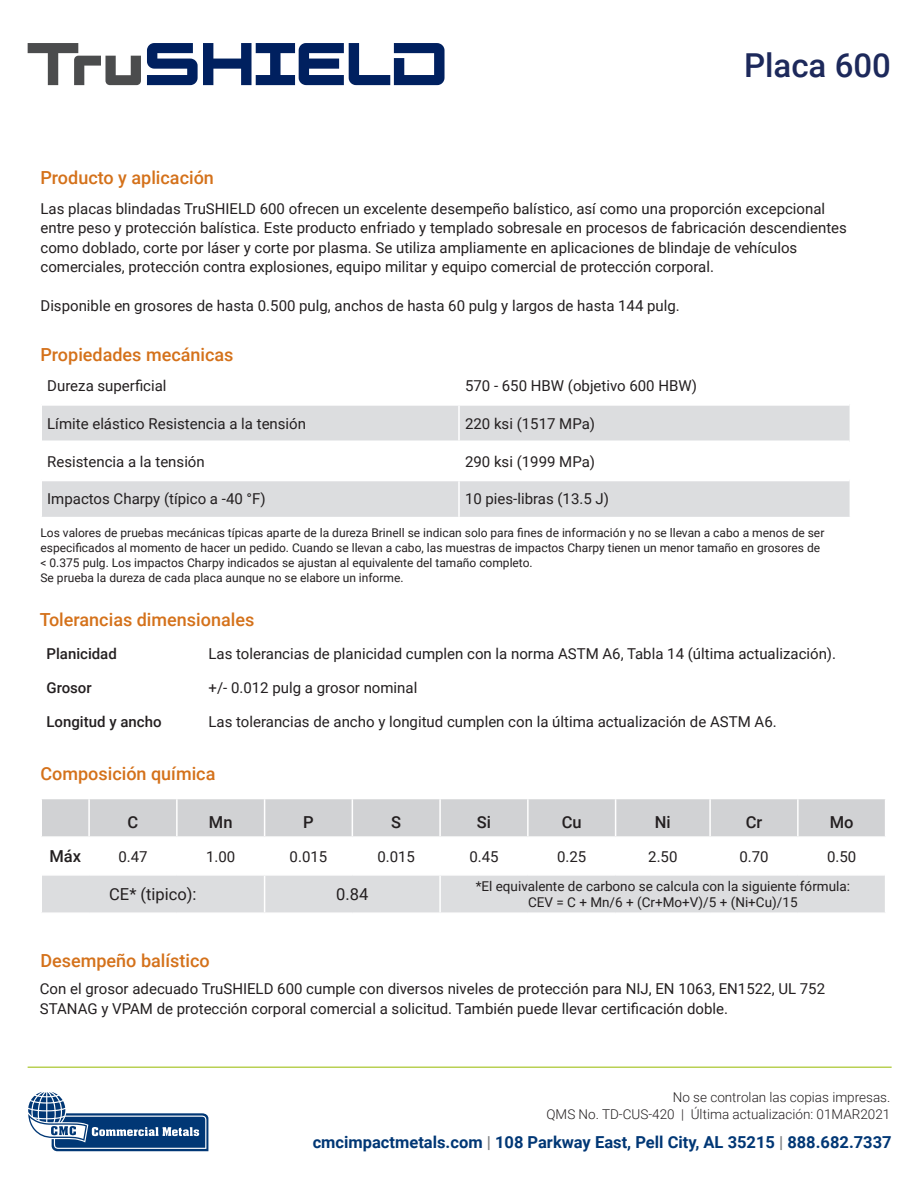
<style>
.page{position:relative;width:918px;height:1188px;background:#fff}
.page>*{position:absolute;margin:0;border:0;box-sizing:border-box;transform-origin:0 0}
.t1{font:500 33px "Roboto";color:#1d295b}
.t2{font:500 18px "Roboto";color:#d4711a}
.t3{font:700 16.5px "Roboto";color:#013775}
.t4{font:500 16.5px "Roboto";color:#231f20}
.t5{font:16.5px "Roboto";color:#231f20}
.t6{font:15px/19.5px "Roboto";color:#231f20}
.t7{font:500 15px "Roboto";color:#231f20}
.t8{font:13.5px/16.2px "Roboto";color:#231f20;text-align:center}
.t9{font:300 13.5px/16.8px "Roboto";color:#231f20;text-align:right}
.t10{font:12px/15px "Roboto";color:#231f20}
.s1{color:#808285}
</style>
<div class="page">
<svg style="left:28px;top:1091px;width:180px;height:60px"></svg>
<hr style="left:28px;top:1066px;width:864px;height:2px;background:#b9d053">
<svg style="left:28px;top:43px;width:113px;height:42px"></svg>
<svg style="left:147px;top:43px;width:298px;height:42px"></svg>
<svg style="left:42px;top:406px;width:808px;height:111px;fill:#dcdddf"></svg>
<hr style="left:458px;top:406px;width:2px;height:34px;background:#fff">
<hr style="left:458px;top:443px;width:2px;height:35px;background:#fff">
<hr style="left:458px;top:481px;width:2px;height:36px;background:#fff">
<hr style="left:42px;top:440px;width:417px;height:3px;background:#fff">
<hr style="left:459px;top:440px;width:391px;height:3px;background:#fff">
<hr style="left:42px;top:478px;width:417px;height:3px;background:#fff">
<hr style="left:459px;top:478px;width:391px;height:3px;background:#fff">
<div style="left:42px;top:799px;width:843px;height:37px;background:#d1d2d4"></div>
<div style="left:42px;top:876px;width:843px;height:36px;background:#dcdddf"></div>
<hr style="left:88px;top:799px;width:2px;height:37px;background:#fff">
<hr style="left:176px;top:799px;width:2px;height:37px;background:#fff">
<hr style="left:264px;top:799px;width:1px;height:37px;background:#fff">
<hr style="left:352px;top:799px;width:1px;height:37px;background:#fff">
<hr style="left:439px;top:799px;width:2px;height:37px;background:#fff">
<hr style="left:527px;top:799px;width:2px;height:37px;background:#fff">
<hr style="left:615px;top:799px;width:1px;height:37px;background:#fff">
<hr style="left:709px;top:799px;width:2px;height:37px;background:#fff">
<hr style="left:797px;top:799px;width:2px;height:37px;background:#fff">
<hr style="left:264px;top:876px;width:1px;height:36px;background:#fff">
<hr style="left:439px;top:876px;width:2px;height:36px;background:#fff">
<p class="t2" style="left:40px;top:165px;width:175px">Producto y aplicación</p>
<h1 class="t1" style="left:744px;top:42px;width:148px">Placa 600</h1>
<p class="t6" style="left:40px;top:198px;width:808px">Las placas blindadas TruSHIELD 600 ofrecen un excelente desempeño balístico, así como una proporción excepcional entre peso y protección balística. Este producto enfriado y templado sobresale en procesos de fabricación descendientes como doblado, corte por láser y corte por plasma. Se utiliza ampliamente en aplicaciones de blindaje de vehículos comerciales, protección contra explosiones, equipo militar y equipo comercial de protección corporal.</p>
<p class="t6" style="left:40px;top:295px;width:641px">Disponible en grosores de hasta 0.500 pulg, anchos de hasta 60 pulg y largos de hasta 144 pulg.</p>
<p class="t2" style="left:40px;top:342px;width:195px">Propiedades mecánicas</p>
<p class="t6" style="left:47px;top:375px;width:121px">Dureza superficial</p>
<p class="t6" style="left:465px;top:375px;width:234px">570 - 650 HBW (objetivo 600 HBW)</p>
<p class="t6" style="left:47px;top:413px;width:260px">Límite elástico Resistencia a la tensión</p>
<p class="t6" style="left:465px;top:413px;width:132px">220 ksi (1517 MPa)</p>
<p class="t6" style="left:47px;top:451px;width:159px">Resistencia a la tensión</p>
<p class="t6" style="left:465px;top:451px;width:132px">290 ksi (1999 MPa)</p>
<p class="t6" style="left:47px;top:489px;width:220px">Impactos Charpy (típico a -40 °F)</p>
<p class="t6" style="left:465px;top:489px;width:146px">10 pies-libras (13.5 J)</p>
<p class="t10" style="left:40px;top:525px;width:785px">Los valores de pruebas mecánicas típicas aparte de la dureza Brinell se indican solo para fines de información y no se llevan a cabo a menos de ser especificados al momento de hacer un pedido. Cuando se llevan a cabo, las muestras de impactos Charpy tienen un menor tamaño en grosores de &lt; 0.375 pulg. Los impactos Charpy indicados se ajustan al equivalente del tamaño completo.</p>
<p class="t10" style="left:40px;top:570px;width:365px">Se prueba la dureza de cada placa aunque no se elabore un informe.</p>
<p class="t2" style="left:40px;top:607px;width:216px">Tolerancias dimensionales</p>
<p class="t7" style="left:46px;top:643px;width:72px">Planicidad</p>
<p class="t6" style="left:208px;top:643px;width:629px">Las tolerancias de planicidad cumplen con la norma ASTM A6, Tabla 14 (última actualización).</p>
<p class="t7" style="left:46px;top:677px;width:47px">Grosor</p>
<p class="t6" style="left:208px;top:678px;width:210px">+/- 0.012 pulg a grosor nominal</p>
<p class="t7" style="left:46px;top:711px;width:117px">Longitud y ancho</p>
<p class="t6" style="left:208px;top:711px;width:570px">Las tolerancias de ancho y longitud cumplen con la última actualización de ASTM A6.</p>
<p class="t2" style="left:40px;top:761px;width:177px">Composición química</p>
<p class="t4" style="left:128px;top:811px;width:12px">C</p>
<p class="t4" style="left:209px;top:811px;width:25px">Mn</p>
<p class="t4" style="left:303px;top:811px;width:12px">P</p>
<p class="t4" style="left:391px;top:811px;width:11px">S</p>
<p class="t4" style="left:477px;top:811px;width:16px">Si</p>
<p class="t4" style="left:562px;top:811px;width:21px">Cu</p>
<p class="t4" style="left:655px;top:811px;width:17px">Ni</p>
<p class="t4" style="left:746px;top:811px;width:18px">Cr</p>
<p class="t4" style="left:830px;top:811px;width:25px">Mo</p>
<p class="t4" style="left:49px;top:845px;width:33px">Máx</p>
<p class="t6" style="left:118px;top:846px;width:31px">0.47</p>
<p class="t6" style="left:206px;top:846px;width:31px">1.00</p>
<p class="t6" style="left:290px;top:846px;width:39px">0.015</p>
<p class="t6" style="left:377px;top:846px;width:39px">0.015</p>
<p class="t6" style="left:469px;top:846px;width:31px">0.45</p>
<p class="t6" style="left:557px;top:846px;width:31px">0.25</p>
<p class="t6" style="left:648px;top:846px;width:31px">2.50</p>
<p class="t6" style="left:739px;top:846px;width:31px">0.70</p>
<p class="t6" style="left:827px;top:846px;width:31px">0.50</p>
<p class="t5" style="left:109px;top:883px;width:89px">CE* (tipico):</p>
<p class="t5" style="left:336px;top:883px;width:34px">0.84</p>
<p class="t8" style="left:476px;top:878px;width:376px">*El equivalente de carbono se calcula con la siguiente fórmula:<br>CEV = C + Mn/6 + (Cr+Mo+V)/5 + (Ni+Cu)/15</p>
<p class="t2" style="left:40px;top:948px;width:171px">Desempeño balístico</p>
<p class="t6" style="left:40px;top:979px;width:787px">Con el grosor adecuado TruSHIELD 600 cumple con diversos niveles de protección para NIJ, EN 1063, EN1522, UL 752<br>STANAG y VPAM de protección corporal comercial a solicitud. También puede llevar certificación doble.</p>
<p class="t9" style="left:547px;top:1088px;width:345px">No se controlan las copias impresas.<br>QMS No. TD-CUS-420 | Última actualización: 01MAR2021</p>
<p class="t3" style="left:313px;top:1131px;width:580px">cmcimpactmetals.com <span class="s1">|</span> 108 Parkway East, Pell City, AL 35215 <span class="s1">|</span> 888.682.7337</p>
</div>
